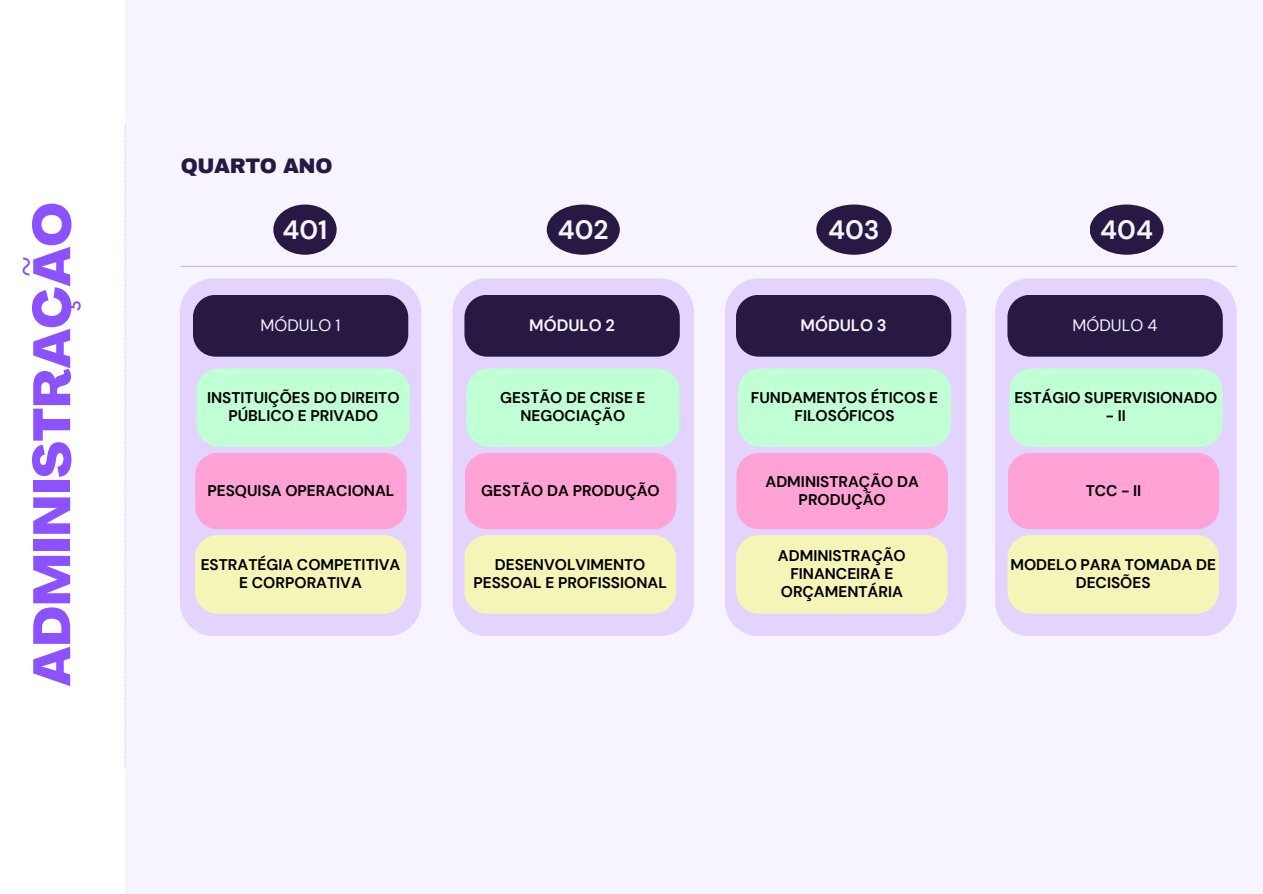
<style>
.page{position:relative;width:1263px;height:894px;background:#fff}
.page>*{position:absolute;margin:0;border:0;box-sizing:border-box;transform-origin:0 0}
.t1{font:800 51.6px "Agrandir";color:#8c52ff}
.t2{font:700 26.4px "DM Sans";color:#f7f3ff}
.t3{font:900 20.55px "Archivo";letter-spacing:-.02em;color:#271844}
.t4{font:16.5px "DM Sans";color:#f7f3ff}
.t5{font:700 16.5px "DM Sans";color:#f7f3ff}
.t6{font:700 15.45px/18px "DM Sans";color:#000;text-align:center}
</style>
<div class="page">
<div style="left:125px;top:0;width:1138px;height:893px;background:#f7f3ff"></div>
<svg style="left:125px;top:125px;width:1px;height:643px"></svg>
<div style="left:273px;top:204px;width:64px;height:51px;background:#271844;border-radius:50%"></div>
<hr style="left:181px;top:266px;width:1055px;height:1px;background:#cdb8f6">
<div style="left:547px;top:204px;width:73px;height:51px;background:#271844;border-radius:50%"></div>
<div style="left:816px;top:204px;width:76px;height:51px;background:#271844;border-radius:50%"></div>
<div style="left:1090px;top:204px;width:73px;height:51px;background:#271844;border-radius:50%"></div>
<svg style="left:180px;top:278px;width:241px;height:358px;background:#e1d3fd"></svg>
<div style="left:193px;top:295px;width:215px;height:61px;background:#271844;border-radius:22px"></div>
<svg style="left:195px;top:368px;width:215px;height:161px;background:#dfd1d9"></svg>
<div style="left:195px;top:535px;width:211px;height:78px;background:#f6f5b8"></div>
<svg style="left:452px;top:278px;width:242px;height:358px;background:#e2d3fd"></svg>
<div style="left:464px;top:295px;width:216px;height:61px;background:#271844;border-radius:22px"></div>
<svg style="left:725px;top:278px;width:241px;height:358px;background:#e1d3fd"></svg>
<div style="left:736px;top:295px;width:215px;height:61px;background:#271844;border-radius:22px"></div>
<svg style="left:995px;top:278px;width:241px;height:358px;background:#e2d3fd"></svg>
<div style="left:1007px;top:295px;width:216px;height:61px;background:#271844;border-radius:22px"></div>
<svg style="left:465px;top:368px;width:214px;height:161px;background:#dfd1d8"></svg>
<div style="left:464px;top:535px;width:212px;height:78px;background:#f6f5b8"></div>
<svg style="left:736px;top:368px;width:215px;height:161px;background:#dfd1d9"></svg>
<div style="left:736px;top:535px;width:212px;height:78px;background:#f6f5b8"></div>
<svg style="left:1008px;top:368px;width:214px;height:161px;background:#dfd1d8"></svg>
<div style="left:1007px;top:535px;width:212px;height:78px;background:#f6f5b8"></div>
<p class="t1" style="left:31px;top:686px;width:485px;rotate:-90deg">ADMINISTRAÇÃO</p>
<h2 class="t3" style="left:181px;top:155px;width:153px">QUARTO ANO</h2>
<h1 class="t2" style="left:283px;top:212px;width:46px">401</h1>
<h5 class="t2" style="left:558px;top:212px;width:52px">402</h5>
<h5 class="t2" style="left:828px;top:212px;width:53px">403</h5>
<h5 class="t2" style="left:1100px;top:212px;width:54px">404</h5>
<h5 class="t4" style="left:261px;top:314px;width:81px">MÓDULO 1</h5>
<p class="t5" style="left:529px;top:314px;width:87px">MÓDULO 2</p>
<h3 class="t5" style="left:800px;top:314px;width:88px">MÓDULO 3</h3>
<p class="t4" style="left:1073px;top:314px;width:86px">MÓDULO 4</p>
<h4 class="t6" style="left:207px;top:389px;width:194px">INSTITUIÇÕES DO DIREITO<br>PÚBLICO E PRIVADO</h4>
<p class="t6" style="left:500px;top:389px;width:147px">GESTÃO DE CRISE E<br>NEGOCIAÇÃO</p>
<p class="t6" style="left:751px;top:389px;width:189px">FUNDAMENTOS ÉTICOS E<br>FILOSÓFICOS</p>
<h4 class="t6" style="left:1014px;top:389px;width:205px">ESTÁGIO SUPERVISIONADO</h4>
<h4 class="t6" style="left:1106px;top:407px;width:21px">- II</h4>
<p class="t6" style="left:207px;top:481px;width:188px">PESQUISA OPERACIONAL</p>
<p class="t6" style="left:201px;top:555px;width:201px">ESTRATÉGIA COMPETITIVA<br>E CORPORATIVA</p>
<p class="t6" style="left:481px;top:481px;width:180px">GESTÃO DA PRODUÇÃO</p>
<h3 class="t6" style="left:473px;top:555px;width:195px">DESENVOLVIMENTO<br>PESSOAL E PROFISSIONAL</h3>
<p class="t6" style="left:765px;top:472px;width:155px">ADMINISTRAÇÃO DA<br>PRODUÇÃO</p>
<p class="t6" style="left:778px;top:546px;width:129px">ADMINISTRAÇÃO<br>FINANCEIRA E<br>ORÇAMENTÁRIA</p>
<p class="t6" style="left:1086px;top:481px;width:57px">TCC - II</p>
<p class="t6" style="left:1010px;top:555px;width:207px">MODELO PARA TOMADA DE<br>DECISÕES</p>
</div>
